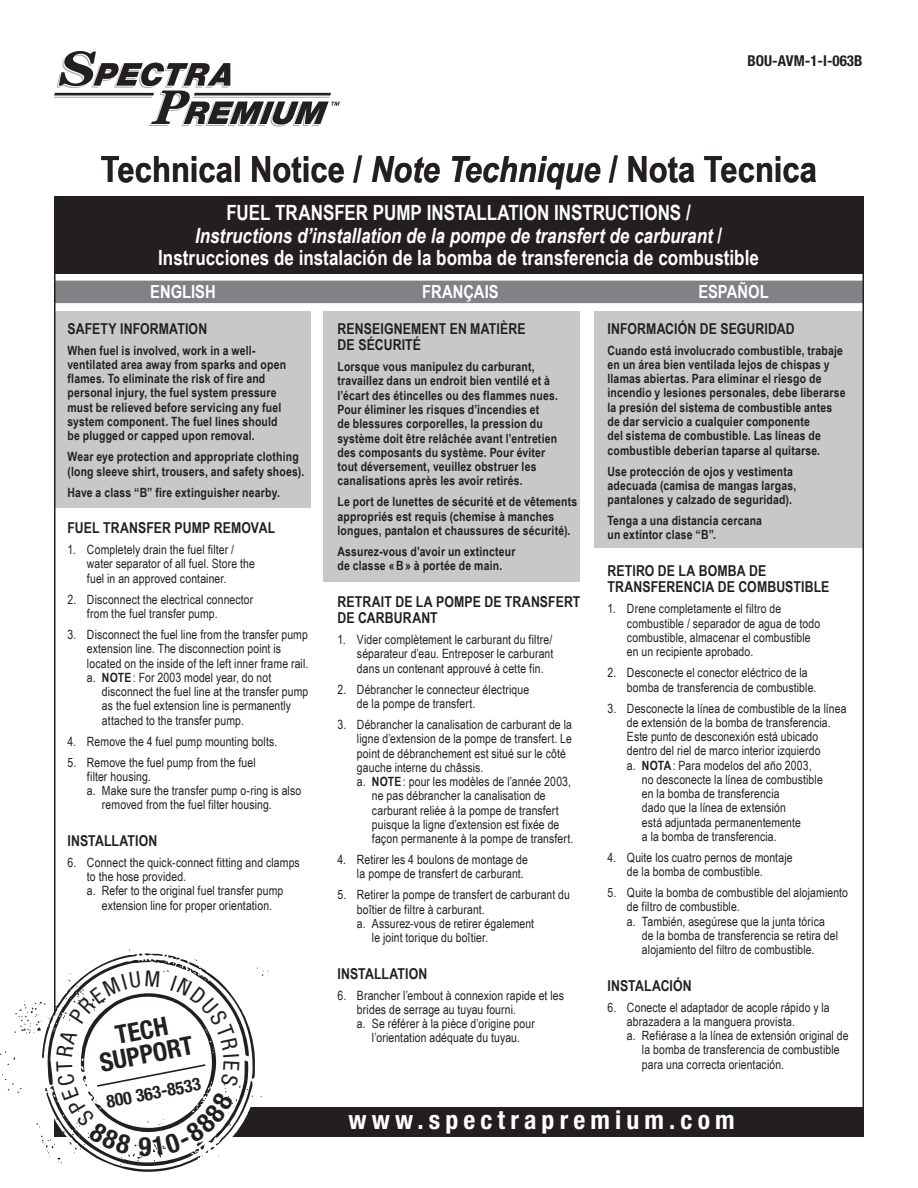
<style>
.page{position:relative;width:918px;height:1188px;background:#fff}
.page>*{position:absolute;margin:0;border:0;box-sizing:border-box;transform-origin:0 0}
.t1{font:700 36px "Arial Narrow";color:#231f20;scale:1.05 1}
.t2{font:700 condensed 25.8px "Helvetica Neue";letter-spacing:.2em;color:#fff}
.t3{font:700 condensed 25.8px/24.2px "Helvetica Neue";color:#231f20;text-align:center}
.t4{font:700 21px/22.5px "Arial Narrow";color:#fff;text-align:center}
.t5{font:700 18px "Arial Narrow";color:#fff}
.t6{font:700 condensed 17.7px "Helvetica Neue";color:#231f20}
.t7{font:700 15px/16.5px "Arial Narrow";letter-spacing:.01em;color:#231f20}
.t8{font:700 condensed 15px "Helvetica Neue";color:#231f20}
.t9{font:12.75px/14.2px "Arial Narrow";letter-spacing:.01em;color:#231f20}
.t10{font:700 12.75px/14.2px "Arial Narrow";letter-spacing:.015em;color:#231f20}
.s1{font-style:italic}
.s2{font-weight:700}
</style>
<div class="page">
<div style="left:54px;top:281px;width:809px;height:22px;background:#808285"></div>
<div style="left:54px;top:1107px;width:810px;height:29px;background:#231f20"></div>
<svg style="left:54px;top:51px;width:286px;height:76px"></svg>
<div style="left:54px;top:197px;width:810px;height:77px;background:#231f20"></div>
<div style="left:54px;top:311px;width:256px;height:196px;background:#c7c8ca"></div>
<div style="left:324px;top:311px;width:256px;height:270px;background:#c7c8ca"></div>
<div style="left:594px;top:311px;width:270px;height:236px;background:#c7c8ca"></div>
<svg style="left:0;top:949px;width:269px;height:223px"></svg>
<svg style="left:56px;top:970px;width:183px;height:187px"></svg>
<p class="t8" style="left:747px;top:51px;width:117px">BOU-AVM-1-I-063B</p>
<h1 class="t1" style="left:101px;top:149px;width:684px">Technical Notice / <span class="s1">Note Technique</span> / Nota Tecnica</h1>
<h3 class="t4" style="left:158px;top:201px;width:602px">FUEL TRANSFER PUMP INSTALLATION INSTRUCTIONS /<br><span class="s1">Instructions d’installation de la pompe de transfert de carburant</span> /<br>Instrucciones de instalación de la bomba de transferencia de combustible</h3>
<h3 class="t5" style="left:150px;top:281px;width:67px">ENGLISH</h3>
<h3 class="t5" style="left:422px;top:281px;width:78px">FRANÇAIS</h3>
<h3 class="t5" style="left:698px;top:281px;width:72px">ESPAÑOL</h3>
<p class="t7" style="left:68px;top:320px;width:141px">SAFETY INFORMATION</p>
<p class="t10" style="left:68px;top:343px;width:220px">When fuel is involved, work in a well&shy;ventilated area away from sparks and open flames. To eliminate the risk of fire and personal injury, the fuel system pressure must be relieved before servicing any fuel system component. The fuel lines should be plugged or capped upon removal.</p>
<p class="t10" style="left:68px;top:450px;width:238px">Wear eye protection and appropriate clothing (long sleeve shirt, trousers, and safety shoes).</p>
<p class="t10" style="left:68px;top:485px;width:214px">Have a class “B” fire extinguisher nearby.</p>
<p class="t7" style="left:68px;top:520px;width:209px">FUEL TRANSFER PUMP REMOVAL</p>
<p class="t9" style="left:87px;top:543px;width:170px;text-indent:-19px">1. Completely drain the fuel filter / water separator of all fuel. Store the fuel in an approved container.</p>
<p class="t9" style="left:87px;top:592px;width:168px;text-indent:-19px">2. Disconnect the electrical connector from the fuel transfer pump.</p>
<p class="t9" style="left:87px;top:627px;width:223px;text-indent:-19px">3. Disconnect the fuel line from the transfer pump extension line. The disconnection point is located on the inside of the left inner frame rail. a. <span class="s2">NOTE</span>: For 2003 model year, do not</p>
<p class="t9" style="left:102px;top:684px;width:208px">disconnect the fuel line at the transfer pump as the fuel extension line is permanently attached to the transfer pump.</p>
<p class="t9" style="left:67px;top:734px;width:211px">4. Remove the 4 fuel pump mounting bolts.</p>
<p class="t9" style="left:67px;top:755px;width:190px">5. Remove the fuel pump from the fuel</p>
<p class="t9" style="left:87px;top:769px;width:65px">filter housing.</p>
<p class="t9" style="left:87px;top:783px;width:216px">a. Make sure the transfer pump o-ring is also</p>
<p class="t9" style="left:102px;top:798px;width:171px">removed from the fuel filter housing.</p>
<p class="t7" style="left:68px;top:832px;width:92px">INSTALLATION</p>
<p class="t9" style="left:68px;top:855px;width:234px">6. Connect the quick-connect fitting and clamps</p>
<p class="t9" style="left:87px;top:870px;width:101px">to the hose provided.</p>
<p class="t9" style="left:87px;top:884px;width:198px">a. Refer to the original fuel transfer pump</p>
<p class="t9" style="left:102px;top:898px;width:172px">extension line for proper orientation.</p>
<h2 class="t3" style="left:93px;top:1027px;width:96px;rotate:-11deg">TECH<br>SUPPORT</h2>
<h3 class="t6" style="left:105px;top:1091px;width:97px;rotate:-11deg">800 363-8533</h3>
<p class="t7" style="left:338px;top:320px;width:190px">RENSEIGNEMENT EN MATIÈRE<br>DE SÉCURITÉ</p>
<p class="t10" style="left:338px;top:360px;width:222px">Lorsque vous manipulez du carburant, travaillez dans un endroit bien ventilé et à l’écart des étincelles ou des flammes nues.<br>Pour éliminer les risques d’incendies et<br>de blessures corporelles, la pression du système doit être relâchée avant l’entretien des composants du système. Pour éviter tout déversement, veuillez obstruer les canalisations après les avoir retirés.</p>
<p class="t10" style="left:338px;top:495px;width:241px">Le port de lunettes de sécurité et de vêtements appropriés est requis (chemise à manches longues, pantalon et chaussures de sécurité).</p>
<p class="t10" style="left:338px;top:544px;width:180px">Assurez-vous d’avoir un extincteur de classe «B» à portée de main.</p>
<p class="t7" style="left:338px;top:593px;width:245px">RETRAIT DE LA POMPE DE TRANSFERT<br>DE CARBURANT</p>
<p class="t9" style="left:357px;top:633px;width:198px;text-align:justify;text-indent:-19px">1. Vider complètement le carburant du filtre/ séparateur d’eau. Entreposer le carburant dans un contenant approuvé à cette fin.</p>
<p class="t9" style="left:357px;top:682px;width:174px;text-indent:-19px">2. Débrancher le connecteur électrique de la pompe de transfert.</p>
<p class="t9" style="left:338px;top:717px;width:236px">3. Débrancher la canalisation de carburant de la</p>
<p class="t9" style="left:357px;top:732px;width:216px">ligne d’extension de la pompe de transfert. Le</p>
<p class="t9" style="left:357px;top:746px;width:210px">point de débranchement est situé sur le côté</p>
<p class="t9" style="left:357px;top:760px;width:128px">gauche interne du châssis.</p>
<p class="t9" style="left:357px;top:774px;width:216px">a. <span class="s2">NOTE</span>: pour les modèles de l’année 2003,</p>
<p class="t9" style="left:372px;top:789px;width:175px">ne pas débrancher la canalisation de</p>
<p class="t9" style="left:372px;top:803px;width:188px">carburant reliée à la pompe de transfert</p>
<p class="t9" style="left:372px;top:817px;width:189px">puisque la ligne d’extension est fixée de</p>
<p class="t9" style="left:372px;top:831px;width:203px">façon permanente à la pompe de transfert.</p>
<p class="t9" style="left:357px;top:852px;width:172px;text-indent:-19px">4. Retirer les 4 boulons de montage de la pompe de transfert de carburant.</p>
<p class="t9" style="left:337px;top:888px;width:234px">5. Retirer la pompe de transfert de carburant du</p>
<p class="t9" style="left:357px;top:902px;width:129px">boîtier de filtre à carburant.</p>
<p class="t9" style="left:357px;top:916px;width:179px">a. Assurez-vous de retirer également</p>
<p class="t9" style="left:372px;top:930px;width:118px">le joint torique du boîtier.</p>
<p class="t7" style="left:338px;top:965px;width:92px">INSTALLATION</p>
<p class="t9" style="left:338px;top:988px;width:228px">6. Brancher l’embout à connexion rapide et les</p>
<p class="t9" style="left:357px;top:1002px;width:161px">brides de serrage au tuyau fourni.</p>
<p class="t9" style="left:357px;top:1017px;width:179px">a. Se référer à la pièce d’origine pour</p>
<p class="t9" style="left:372px;top:1031px;width:149px">l’orientation adéquate du tuyau.</p>
<p class="t7" style="left:608px;top:320px;width:189px">INFORMACIÓN DE SEGURIDAD</p>
<p class="t10" style="left:608px;top:343px;width:240px">Cuando está involucrado combustible, trabaje en un área bien ventilada lejos de chispas y llamas abiertas. Para eliminar el riesgo de incendio y lesiones personales, debe liberarse la presión del sistema de combustible antes de dar servicio a cualquier componente<br>del sistema de combustible. Las líneas de combustible deberían taparse al quitarse.</p>
<p class="t10" style="left:608px;top:464px;width:190px">Use protección de ojos y vestimenta adecuada (camisa de mangas largas, pantalones y calzado de seguridad).</p>
<p class="t10" style="left:608px;top:513px;width:156px">Tenga a una distancia cercana un extintor clase “B”.</p>
<p class="t7" style="left:608px;top:562px;width:223px">RETIRO DE LA BOMBA DE<br>TRANSFERENCIA DE COMBUSTIBLE</p>
<p class="t9" style="left:627px;top:602px;width:195px;text-indent:-19px">1. Drene completamente el filtro de combustible / separador de agua de todo combustible, almacenar el combustible en un recipiente aprobado.</p>
<p class="t9" style="left:627px;top:666px;width:191px;text-indent:-19px">2. Desconecte el conector eléctrico de la bomba de transferencia de combustible.</p>
<p class="t9" style="left:608px;top:701px;width:241px">3. Desconecte la línea de combustible de la línea</p>
<p class="t9" style="left:627px;top:715px;width:205px">de extensión de la bomba de transferencia.</p>
<p class="t9" style="left:627px;top:729px;width:193px">Este punto de desconexión está ubicado</p>
<p class="t9" style="left:627px;top:744px;width:195px">dentro del riel de marco interior izquierdo</p>
<p class="t9" style="left:627px;top:758px;width:186px">a. <span class="s2">NOTA</span>: Para modelos del año 2003,</p>
<p class="t9" style="left:642px;top:772px;width:182px">no desconecte la línea de combustible</p>
<p class="t9" style="left:642px;top:786px;width:139px">en la bomba de transferencia</p>
<p class="t9" style="left:642px;top:801px;width:146px">dado que la línea de extensión</p>
<p class="t9" style="left:642px;top:815px;width:160px">está adjuntada permanentemente</p>
<p class="t9" style="left:642px;top:829px;width:136px">a la bomba de transferencia.</p>
<p class="t9" style="left:627px;top:850px;width:167px;text-indent:-19px">4. Quite los cuatro pernos de montaje de la bomba de combustible.</p>
<p class="t9" style="left:627px;top:885px;width:223px;text-indent:-19px">5. Quite la bomba de combustible del alojamiento de filtro de combustible.<br>a. También, asegúrese que la junta tórica</p>
<p class="t9" style="left:642px;top:928px;width:198px">de la bomba de transferencia se retira del alojamiento del filtro de combustible.</p>
<p class="t7" style="left:608px;top:977px;width:86px">INSTALACIÓN</p>
<p class="t9" style="left:608px;top:1000px;width:224px">6. Conecte el adaptador de acople rápido y la</p>
<p class="t9" style="left:627px;top:1014px;width:169px">abrazadera a la manguera provista.</p>
<p class="t9" style="left:627px;top:1029px;width:223px">a. Refiérase a la línea de extensión original de</p>
<p class="t9" style="left:642px;top:1043px;width:199px">la bomba de transferencia de combustible</p>
<p class="t9" style="left:642px;top:1057px;width:144px">para una correcta orientación.</p>
<h2 class="t2" style="left:348px;top:1104px;width:388px">www.spectrapremium.com</h2>
</div>
